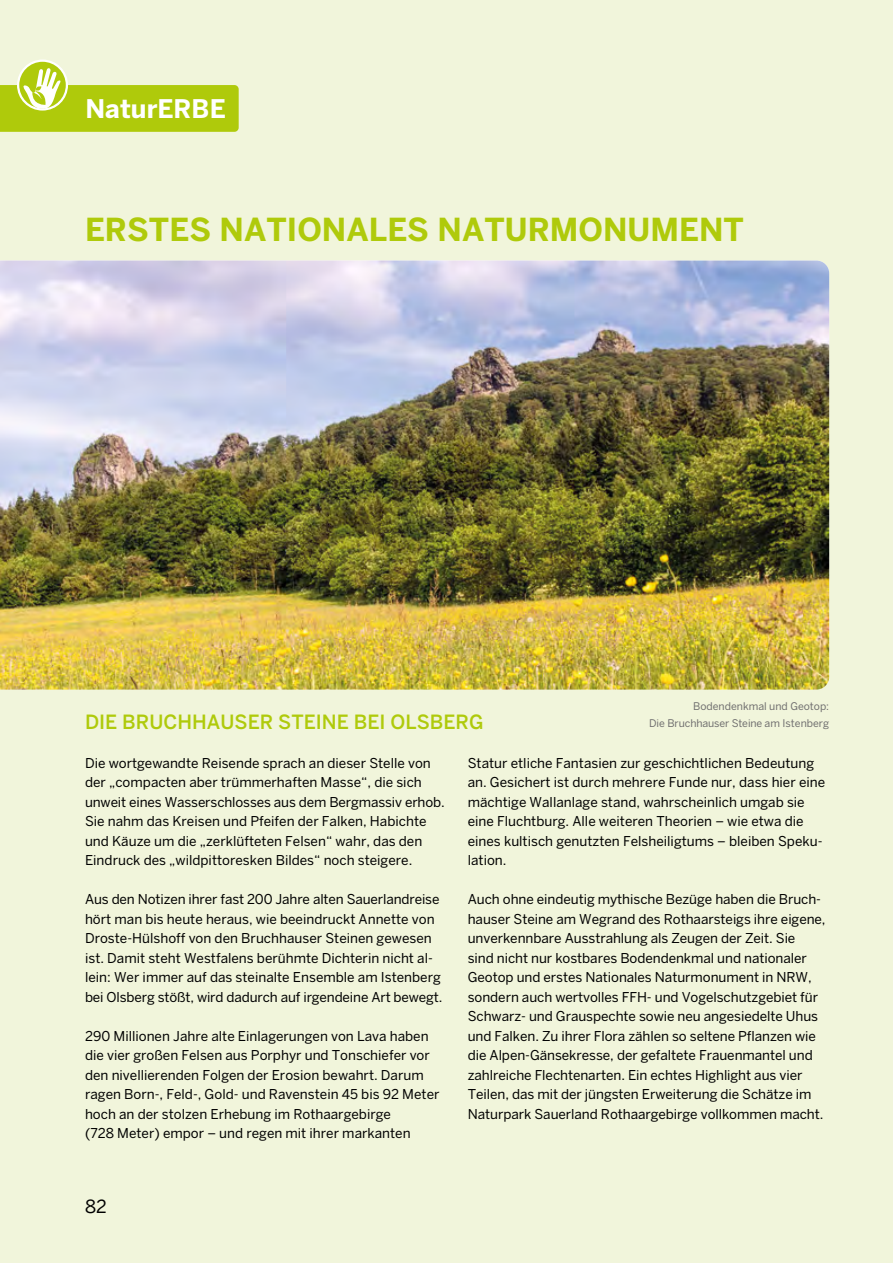
<style>
.page{position:relative;width:893px;height:1263px;background:#f1f5db}
.page>*{position:absolute;margin:0;border:0;box-sizing:border-box;transform-origin:0 0}
.t1{font:700 31.5px "Benton Sans";color:#afca0b}
.t2{font:700 25.5px "Benton Sans";color:#fff}
.t3{font:500 19.5px "Benton Sans";color:#afca0b}
.t4{font:18px "Benton Sans";color:#000}
.t5{font:13.5px/19.5px "Benton Sans";color:#000}
.t6{font:10.5px "Benton Sans";color:#706f6f}
</style>
<div class="page">
<img style="left:0;top:261px;width:829px;height:429px">
<svg style="left:18px;top:61px;width:49px;height:48px"></svg>
<svg style="left:0;top:68px;width:239px;height:64px"></svg>
<h2 class="t2" style="left:86px;top:93px;width:142px">NaturERBE</h2>
<h3 class="t1" style="left:85px;top:211px;width:660px">ERSTES NATIONALES NATURMONUMENT</h3>
<p class="t6" style="left:693px;top:700px;width:138px">Bodendenkmal und Geotop:</p>
<h4 class="t3" style="left:85px;top:710px;width:400px">DIE BRUCHHAUSER STEINE BEI OLSBERG</h4>
<p class="t6" style="left:649px;top:717px;width:182px">Die Bruchhauser Steine am Istenberg</p>
<p class="t5" style="left:85px;top:753px;width:361px">Die wortgewandte Reisende sprach an dieser Stelle von der „compacten aber trümmerhaften Masse“, die sich unweit eines Wasserschlosses aus dem Bergmassiv erhob.<br>Sie nahm das Kreisen und Pfeifen der Falken, Habichte und Käuze um die „zerklüfteten Felsen“ wahr, das den Eindruck des „wildpittoresken Bildes“ noch steigere.</p>
<p class="t5" style="left:85px;top:889px;width:359px">Aus den Notizen ihrer fast 200 Jahre alten Sauerlandreise hört man bis heute heraus, wie beeindruckt Annette von Droste-Hülshoff von den Bruchhauser Steinen gewesen ist. Damit steht Westfalens berühmte Dichterin nicht al&shy;lein: Wer immer auf das steinalte Ensemble am Istenberg bei Olsberg stößt, wird dadurch auf irgendeine Art bewegt.</p>
<p class="t5" style="left:85px;top:1026px;width:356px">290 Millionen Jahre alte Einlagerungen von Lava haben die vier großen Felsen aus Porphyr und Tonschiefer vor den nivellierenden Folgen der Erosion bewahrt. Darum ragen Born-, Feld-, Gold- und Ravenstein 45 bis 92 Meter hoch an der stolzen Erhebung im Rothaargebirge<br>(728 Meter) empor – und regen mit ihrer markanten</p>
<p class="t5" style="left:468px;top:753px;width:359px">Statur etliche Fantasien zur geschichtlichen Bedeutung an. Gesichert ist durch mehrere Funde nur, dass hier eine mächtige Wallanlage stand, wahrscheinlich umgab sie eine Fluchtburg. Alle weiteren Theorien – wie etwa die eines kultisch genutzten Felsheiligtums – bleiben Speku&shy;lation.</p>
<p class="t5" style="left:468px;top:889px;width:359px">Auch ohne eindeutig mythische Bezüge haben die Bruch&shy;hauser Steine am Wegrand des Rothaarsteigs ihre eigene, unverkennbare Ausstrahlung als Zeugen der Zeit. Sie<br>sind nicht nur kostbares Bodendenkmal und nationaler Geotop und erstes Nationales Naturmonument in NRW, sondern auch wertvolles FFH- und Vogelschutzgebiet für Schwarz- und Grauspechte sowie neu angesiedelte Uhus und Falken. Zu ihrer Flora zählen so seltene Pflanzen wie die Alpen-Gänsekresse, der gefaltete Frauenmantel und zahlreiche Flechtenarten. Ein echtes Highlight aus vier Teilen, das mit der jüngsten Erweiterung die Schätze im Naturpark Sauerland Rothaargebirge vollkommen macht.</p>
<h3 class="t4" style="left:85px;top:1195px;width:23px">82</h3>
</div>
